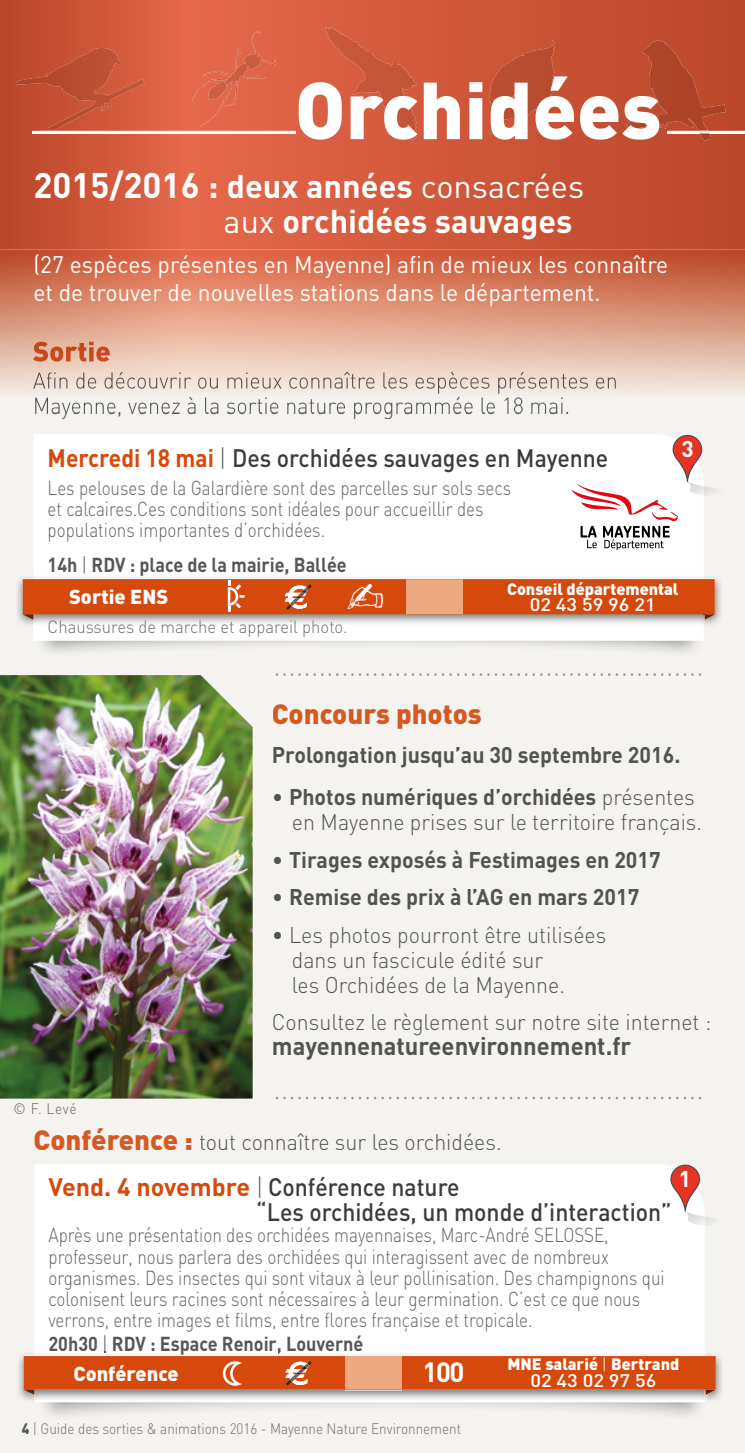
<style>
.page{position:relative;width:745px;height:1453px;background:#fff}
.page>*{position:absolute;margin:0;border:0;box-sizing:border-box;transform-origin:0 0}
.t1{font:900 79.5px "DIN";color:#fff}
.t2{font:700 35px "DIN";color:#fff}
.t3{font:700 32.5px "DIN";color:#fff}
.t4{font:900 27.5px "DIN";color:#d45923}
.t5{font:700 27.5px "DIN";color:#fff}
.t6{font:500 25px/25px "DIN";color:#3c3c3b;scale:.92 1}
.t7{font:700 25px "DIN";color:#535351;scale:.95 1}
.t8{font:23.75px/27.5px "DIN";color:#fff;scale:.96 1}
.t9{font:300 22.5px/25px "DIN";color:#535351;scale:.95 1}
.t10{font:700 22.5px "DIN";color:#535351;scale:.95 1}
.t11{font:700 22.5px "DIN";color:#fff}
.t12{font:300 20px/21.2px "DIN";color:#646363;scale:.85 1}
.t13{font:700 20px/29.8px "DIN";color:#575756;scale:.9 1}
.t14{font:900 20px "DIN";color:#fff}
.t15{font:500 18px "DIN";color:#fff;scale:1.11 1}
.t16{font:300 17.5px "DIN";color:#706f6f;scale:.95 1}
.t17{font:900 16.25px "DIN";color:#fff}
.t18{font:300 15px "DIN";color:#706f6f;scale:.9 1}
.t19{font:300 15px "DIN";color:#646363;scale:.92 1}
.s1{font-size:32.5px}
.s2{font-weight:400;font-size:32.5px}
.s3{font-weight:400}
.s4{font-weight:700;color:#d7490c}
.s5{font-weight:300;color:#575756}
.s6{font-weight:300}
.s7{font-weight:700}
.s8{font-weight:900;font-size:27.5px;color:#d45923}
.s9{font-weight:900;color:#fff}
.s10{font-weight:900;color:#575756}
</style>
<div class="page">
<div style="left:0;top:0;width:744px;height:1453px;background:#f5f3ef"></div>
<svg style="left:744px;top:0;width:1px;height:423px"></svg>
<svg style="left:0;top:0;width:744px;height:249px;background:#cf573a"></svg>
<img style="left:0;top:249px;width:744px;height:144px">
<hr style="left:667px;top:131px;width:77px;height:2px;background:#fff">
<hr style="left:33px;top:131px;width:263px;height:2px;background:#fff">
<svg style="left:325px;top:27px;width:92px;height:113px;background:#d15b3f"></svg>
<svg style="left:192px;top:32px;width:65px;height:69px;background:#df674a"></svg>
<svg style="left:489px;top:41px;width:65px;height:94px;background:#c15135"></svg>
<svg style="left:624px;top:40px;width:101px;height:101px;background:#ba4c31"></svg>
<svg style="left:15px;top:50px;width:130px;height:83px;background:#c7563a"></svg>
<svg style="left:275px;top:1097px;width:425px;height:2px"></svg>
<svg style="left:275px;top:673px;width:425px;height:3px"></svg>
<img style="left:33px;top:372px;width:584px;height:22px">
<svg style="left:35px;top:410px;width:528px;height:1px"></svg>
<img style="left:35px;top:397px;width:528px;height:13px">
<img style="left:33px;top:342px;width:77px;height:20px">
<img style="left:40px;top:631px;width:664px;height:22px">
<div style="left:33px;top:434px;width:670px;height:207px;background:#fff"></div>
<img style="left:17px;top:575px;width:704px;height:49px">
<img style="left:23px;top:578px;width:691px;height:1px">
<svg style="left:570px;top:435px;width:147px;height:115px"></svg>
<div style="left:34px;top:1164px;width:670px;height:183px;background:#fff"></div>
<img style="left:40px;top:1400px;width:666px;height:5px">
<img style="left:34px;top:1400px;width:670px;height:2px">
<img style="left:18px;top:1355px;width:704px;height:45px">
<img style="left:34px;top:1394px;width:672px;height:6px">
<svg style="left:24px;top:1347px;width:691px;height:47px"></svg>
<svg style="left:670px;top:1164px;width:45px;height:62px"></svg>
<img style="left:345px;top:1389px;width:56px;height:2px">
<div style="left:345px;top:1356px;width:56px;height:33px;background:#eda87f"></div>
<img style="left:0;top:675px;width:252px;height:423px">
<svg style="left:23px;top:579px;width:691px;height:52px"></svg>
<h1 class="t1" style="left:294px;top:57px;width:368px">Orchidées</h1>
<h2 class="t2" style="left:33px;top:162px;width:552px">2015/2016 : <span class="s1">deux années</span> <span class="s2">consacrées</span></h2>
<h3 class="t3" style="left:223px;top:200px;width:350px"><span class="s3">aux</span> orchidées sauvages</h3>
<p class="t8" style="left:33px;top:250px;width:662px">(27 espèces présentes en Mayenne) afin de mieux les connaître et de trouver de nouvelles stations dans le département.</p>
<p class="t9" style="left:33px;top:393px;width:566px">Mayenne, venez à la sortie nature programmée le 18 mai.</p>
<p class="t6" style="left:48px;top:444px;width:610px"><span class="s4">Mercredi 18 mai</span> <span class="s5">|</span> Des orchidées sauvages en Mayenne</p>
<p class="t12" style="left:48px;top:477px;width:546px">Les pelouses de la Galardière sont des parcelles sur sols secs et calcaires.Ces conditions sont idéales pour accueillir des populations importantes d’orchidées.</p>
<p class="t13" style="left:48px;top:549px;width:333px">14h <span class="s6">|</span> RDV : place de la mairie, Ballée</p>
<p class="t11" style="left:681px;top:434px;width:14px">3</p>
<p class="t14" style="left:69px;top:584px;width:101px">Sortie ENS</p>
<p class="t16" style="left:48px;top:616px;width:317px">Chaussures de marche et appareil photo.</p>
<p class="t17" style="left:506px;top:578px;width:173px">Conseil départemental</p>
<p class="t15" style="left:529px;top:593px;width:115px">02 43 59 96 21</p>
<h3 class="t4" style="left:272px;top:696px;width:211px">Concours photos</h3>
<p class="t19" style="left:13px;top:1099px;width:70px">© F. Levé</p>
<p class="t10" style="left:272px;top:740px;width:431px">Prolongation jusqu’au 30 septembre 2016.</p>
<p class="t9" style="left:292px;top:784px;width:433px;text-indent:-20px">• <span class="s7">Photos numériques d’orchidées</span> présentes en Mayenne prises sur le territoire français.</p>
<p class="t10" style="left:272px;top:845px;width:410px"><span class="s6">•</span> Tirages exposés à Festimages en 2017</p>
<p class="t10" style="left:272px;top:882px;width:388px"><span class="s6">•</span> Remise des prix à l’AG en mars 2017</p>
<p class="t9" style="left:292px;top:922px;width:332px;text-indent:-20px">• Les photos pourront être utilisées dans un fascicule édité sur<br>les Orchidées de la Mayenne.</p>
<p class="t9" style="left:272px;top:1009px;width:463px">Consultez le règlement sur notre site internet :</p>
<p class="t7" style="left:272px;top:1030px;width:380px">mayennenatureenvironnement.fr</p>
<p class="t9" style="left:34px;top:1129px;width:494px"><span class="s8">Conférence :</span> tout connaître sur les orchidées.</p>
<p class="t6" style="left:256px;top:1173px;width:453px;text-indent:-208px"><span class="s4">Vend. 4 novembre</span> <span class="s5">|</span> Conférence nature<br>“Les orchidées, un monde d’interaction”</p>
<p class="t11" style="left:678px;top:1164px;width:14px">1</p>
<p class="t12" style="left:48px;top:1224px;width:726px">Après une présentation des orchidées mayennaises, Marc-André SELOSSE, professeur, nous parlera des orchidées qui interagissent avec de nombreux organismes. Des insectes qui sont vitaux à leur pollinisation. Des champignons qui colonisent leurs racines sont nécessaires à leur germination. C’est ce que nous verrons, entre images et films, entre flores française et tropicale.</p>
<p class="t13" style="left:73px;top:1328px;width:323px;text-indent:-25px">20h30 <span class="s6">|</span> RDV : Espace Renoir, Louverné<br><span class="s9">Conférence</span></p>
<p class="t17" style="left:507px;top:1353px;width:173px">MNE salarié <span class="s6">|</span> Bertrand</p>
<h3 class="t5" style="left:422px;top:1354px;width:44px">100</h3>
<p class="t15" style="left:530px;top:1369px;width:115px">02 43 02 97 56</p>
<p class="t18" style="left:22px;top:1419px;width:489px"><span class="s10">4</span> | Guide des sorties &amp; animations 2016 - Mayenne Nature Environnement</p>
</div>
